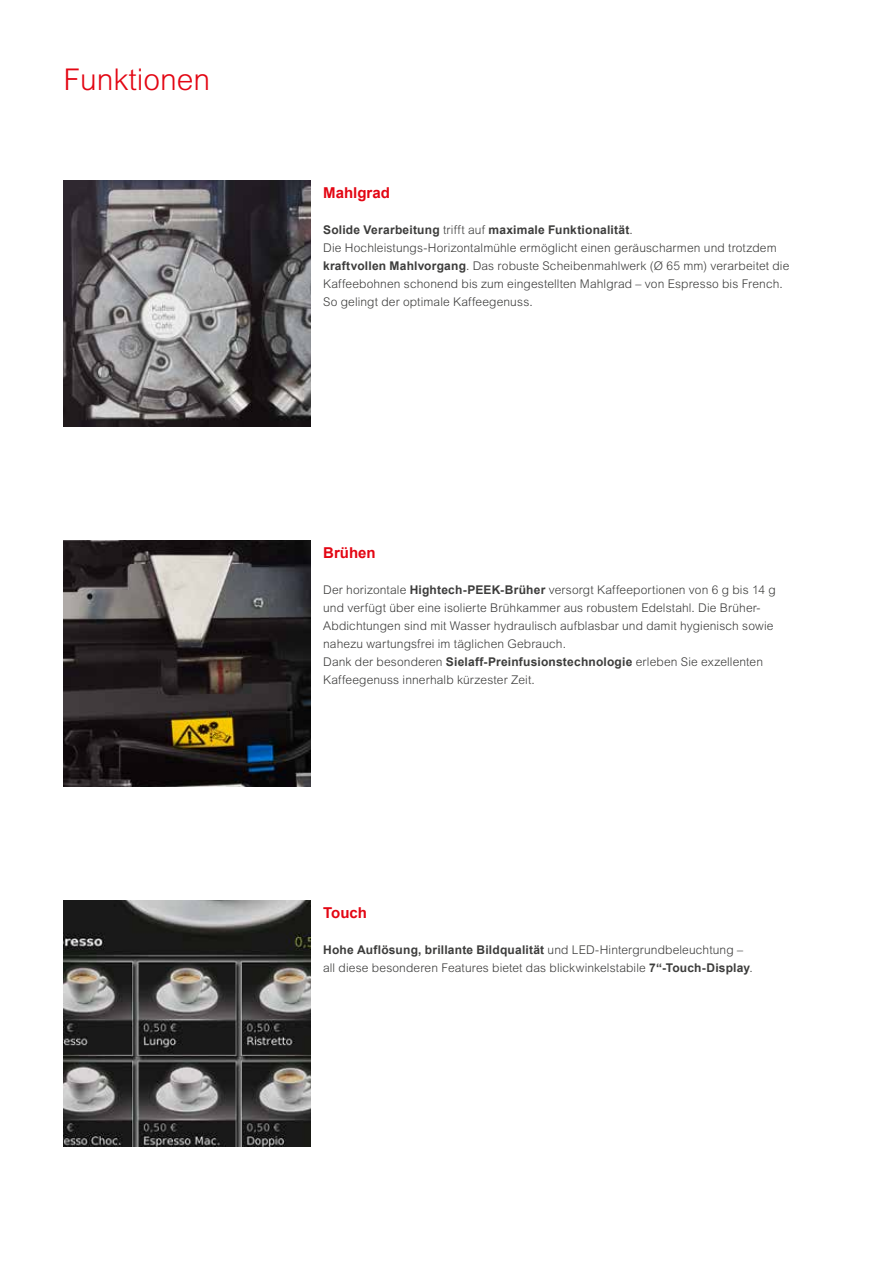
<style>
.page{position:relative;width:893px;height:1263px;background:#fff}
.page>*{position:absolute;margin:0;border:0;box-sizing:border-box;transform-origin:0 0}
.t1{font:300 30px "Arial MT Pro";color:#e30613}
.t2{font:700 15px "Arial";color:#e30613}
.t3{font:300 12px/18px "Arial MT Pro";letter-spacing:.01em;color:#3c3c3b}
.t4{font:700 12px "Arial";letter-spacing:.015em;color:#3c3c3b}
.s1{font-family:"Arial MT Pro";font-weight:300}
.s2{font-family:"Arial";font-weight:700}
</style>
<div class="page">
<img style="left:64px;top:900px;width:246px;height:247px">
<img style="left:64px;top:540px;width:246px;height:247px">
<img style="left:64px;top:180px;width:246px;height:247px">
<h1 class="t1" style="left:64px;top:61px;width:148px">Funktionen</h1>
<p class="t2" style="left:323px;top:182px;width:68px">Mahlgrad</p>
<p class="t4" style="left:323px;top:221px;width:311px">Solide Verarbeitung <span class="s1">trifft auf</span> maximale Funktionalität<span class="s1">.</span></p>
<p class="t3" style="left:323px;top:239px;width:468px">Die Hochleistungs-Horizontalmühle ermöglicht einen geräuscharmen und trotzdem <span class="s2">kraftvollen Mahlvorgang</span>. Das robuste Scheibenmahlwerk (Ø 65 mm) verarbeitet die Kaffeebohnen schonend bis zum eingestellten Mahlgrad – von Espresso bis French.<br>So gelingt der optimale Kaffeegenuss.</p>
<p class="t2" style="left:323px;top:542px;width:54px">Brühen</p>
<p class="t3" style="left:323px;top:581px;width:454px">Der horizontale <span class="s2">Hightech-PEEK-Brüher</span> versorgt Kaffeeportionen von 6 g bis 14 g und verfügt über eine isolierte Brühkammer aus robustem Edelstahl. Die Brüher-Abdichtungen sind mit Wasser hydraulisch aufblasbar und damit hygienisch sowie nahezu wartungsfrei im täglichen Gebrauch.<br>Dank der besonderen <span class="s2">Sielaff-Preinfusionstechnologie</span> erleben Sie exzellenten Kaffeegenuss innerhalb kürzester Zeit.</p>
<p class="t2" style="left:323px;top:902px;width:45px">Touch</p>
<p class="t4" style="left:323px;top:941px;width:421px">Hohe Auflösung, brillante Bildqualität <span class="s1">und LED-Hintergrundbeleuchtung –</span></p>
<p class="t3" style="left:323px;top:959px;width:431px">all diese besonderen Features bietet das blickwinkelstabile <span class="s2">7“-Touch-Display</span>.</p>
</div>
